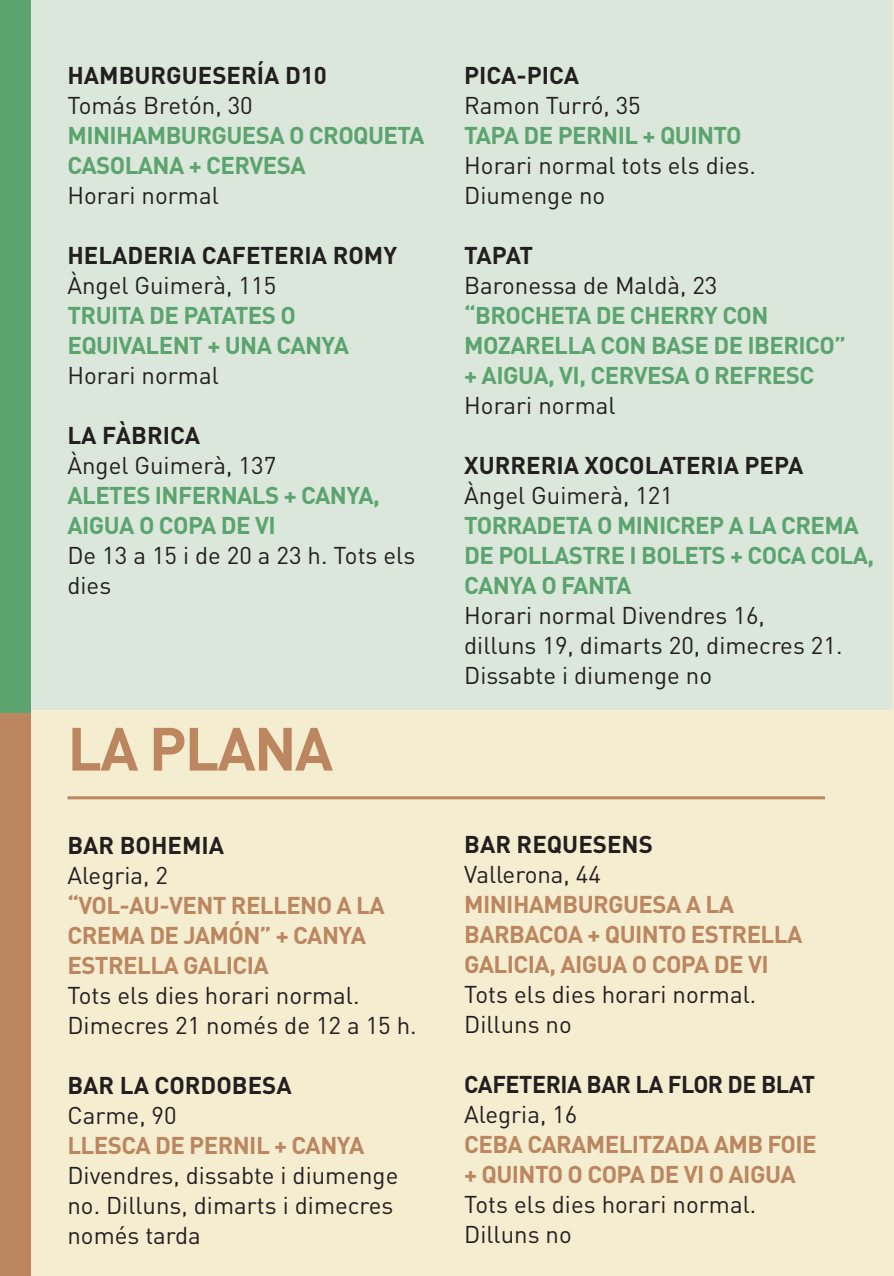
<style>
.page{position:relative;width:894px;height:1276px;background:#fff}
.page>*{position:absolute;margin:0;border:0;box-sizing:border-box;transform-origin:0 0}
.t1{font:700 60px "DIN";letter-spacing:-.03em;color:#bb8660}
.salt_-_Copia{font:24px/30px "DIN";color:#231f20}
.tapa_-_Copia{font:700 24px/30px "DIN";letter-spacing:-.025em;color:#5ba46f}
.tapa_-_Copia-2{font:700 24px/30px "DIN";letter-spacing:-.025em;color:#bb8660}
.bar_-_Copia{font:700 24px "DIN";color:#231f20}
.bar_-_Copia-2{font:700 24px "DIN";letter-spacing:-.02em;color:#231f20}
</style>
<div class="page">
<hr style="left:892px;top:0;width:1px;height:1276px;background:#f4edd0">
<div style="left:0;top:317px;width:892px;height:959px;background:#f4edd0"></div>
<div style="left:0;top:0;width:892px;height:710px;background:#dbe7da"></div>
<div style="left:0;top:0;width:31px;height:713px;background:#5ba46f"></div>
<div style="left:0;top:713px;width:31px;height:563px;background:#bb8660"></div>
<hr style="left:67px;top:796px;width:757px;height:3px;background:#bb8660">
<p class="bar_-_Copia" style="left:67px;top:59px;width:261px">HAMBURGUESERÍA D10</p>
<p class="salt_-_Copia" style="left:67px;top:90px;width:187px">Tomás Bretón, 30</p>
<p class="tapa_-_Copia" style="left:67px;top:119px;width:358px">MINIHAMBURGUESA O CROQUETA<br>CASOLANA + CERVESA</p>
<p class="salt_-_Copia" style="left:67px;top:180px;width:153px">Horari normal</p>
<p class="bar_-_Copia" style="left:67px;top:239px;width:331px">HELADERIA CAFETERIA ROMY</p>
<p class="salt_-_Copia" style="left:67px;top:270px;width:210px">Àngel Guimerà, 115</p>
<p class="tapa_-_Copia" style="left:67px;top:299px;width:283px">TRUITA DE PATATES O<br>EQUIVALENT + UNA CANYA</p>
<p class="salt_-_Copia" style="left:67px;top:360px;width:153px">Horari normal</p>
<p class="bar_-_Copia" style="left:67px;top:419px;width:134px">LA FÀBRICA</p>
<p class="salt_-_Copia" style="left:67px;top:450px;width:210px">Àngel Guimerà, 137</p>
<p class="tapa_-_Copia" style="left:67px;top:479px;width:314px">ALETES INFERNALS + CANYA,<br>AIGUA O COPA DE VI</p>
<p class="salt_-_Copia" style="left:67px;top:540px;width:349px">De 13 a 15 i de 20 a 23 h. Tots els dies</p>
<p class="t1" style="left:67px;top:710px;width:267px">LA PLANA</p>
<p class="bar_-_Copia" style="left:67px;top:830px;width:158px">BAR BOHEMIA</p>
<p class="salt_-_Copia" style="left:67px;top:860px;width:102px">Alegria, 2</p>
<p class="tapa_-_Copia-2" style="left:67px;top:889px;width:319px">“VOL-AU-VENT RELLENO A LA<br>CREMA DE JAMÓN” + CANYA<br>ESTRELLA GALICIA</p>
<p class="salt_-_Copia" style="left:67px;top:980px;width:351px">Tots els dies horari normal.<br>Dimecres 21 només de 12 a 15 h.</p>
<p class="bar_-_Copia" style="left:67px;top:1070px;width:226px">BAR LA CORDOBESA</p>
<p class="salt_-_Copia" style="left:67px;top:1100px;width:111px">Carme, 90</p>
<p class="tapa_-_Copia-2" style="left:67px;top:1129px;width:298px">LLESCA DE PERNIL + CANYA</p>
<p class="salt_-_Copia" style="left:67px;top:1160px;width:332px">Divendres, dissabte i diumenge no. Dilluns, dimarts i dimecres només tarda</p>
<p class="bar_-_Copia" style="left:464px;top:59px;width:116px">PICA-PICA</p>
<p class="salt_-_Copia" style="left:464px;top:90px;width:178px">Ramon Turró, 35</p>
<p class="tapa_-_Copia" style="left:464px;top:119px;width:279px">TAPA DE PERNIL + QUINTO</p>
<p class="salt_-_Copia" style="left:464px;top:150px;width:293px">Horari normal tots els dies.</p>
<p class="salt_-_Copia" style="left:464px;top:180px;width:142px">Diumenge no</p>
<p class="bar_-_Copia" style="left:464px;top:239px;width:71px">TAPAT</p>
<p class="salt_-_Copia" style="left:464px;top:270px;width:255px">Baronessa de Maldà, 23</p>
<p class="tapa_-_Copia" style="left:464px;top:299px;width:383px">“BROCHETA DE CHERRY CON<br>MOZARELLA CON BASE DE IBERICO”</p>
<p class="tapa_-_Copia" style="left:464px;top:359px;width:351px">+ AIGUA, VI, CERVESA O REFRESC</p>
<p class="salt_-_Copia" style="left:464px;top:390px;width:153px">Horari normal</p>
<p class="bar_-_Copia" style="left:464px;top:449px;width:340px">XURRERIA XOCOLATERIA PEPA</p>
<p class="salt_-_Copia" style="left:464px;top:480px;width:210px">Àngel Guimerà, 121</p>
<p class="tapa_-_Copia" style="left:464px;top:509px;width:411px">TORRADETA O MINICREP A LA CREMA<br>DE POLLASTRE I BOLETS + COCA COLA,<br>CANYA O FANTA</p>
<p class="salt_-_Copia" style="left:464px;top:600px;width:379px">Horari normal Divendres 16, dilluns 19, dimarts 20, dimecres 21.<br>Dissabte i diumenge no</p>
<p class="bar_-_Copia" style="left:464px;top:829px;width:190px">BAR REQUESENS</p>
<p class="salt_-_Copia" style="left:464px;top:859px;width:138px">Vallerona, 44</p>
<p class="tapa_-_Copia-2" style="left:464px;top:889px;width:339px">MINIHAMBURGUESA A LA<br>BARBACOA + QUINTO ESTRELLA<br>GALICIA, AIGUA O COPA DE VI</p>
<p class="salt_-_Copia" style="left:464px;top:979px;width:293px">Tots els dies horari normal.<br>Dilluns no</p>
<p class="bar_-_Copia-2" style="left:464px;top:1069px;width:352px">CAFETERIA BAR LA FLOR DE BLAT</p>
<p class="salt_-_Copia" style="left:464px;top:1099px;width:115px">Alegria, 16</p>
<p class="tapa_-_Copia-2" style="left:464px;top:1129px;width:354px">CEBA CARAMELITZADA AMB FOIE + QUINTO O COPA DE VI O AIGUA</p>
<p class="salt_-_Copia" style="left:464px;top:1189px;width:293px">Tots els dies horari normal.<br>Dilluns no</p>
</div>
